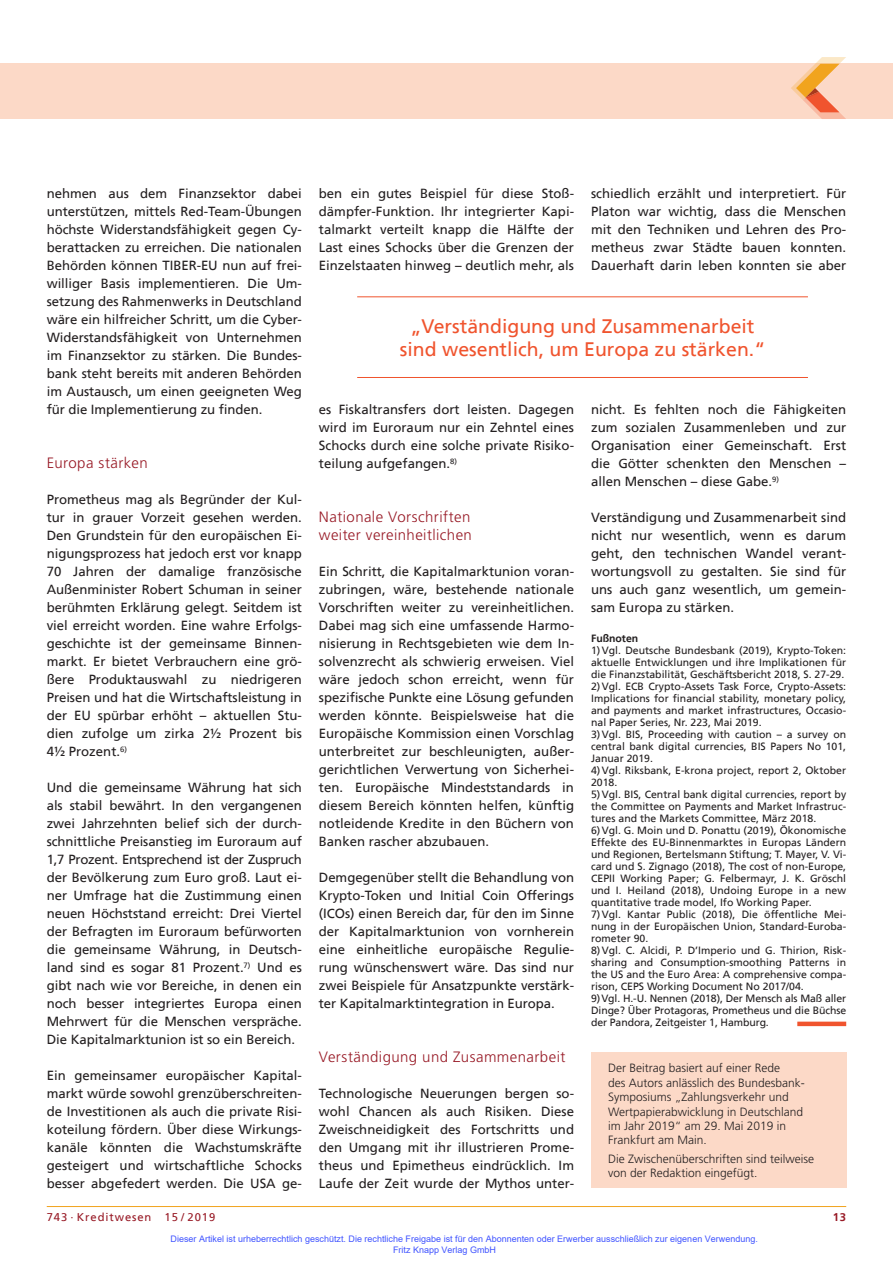
<style>
.page{position:relative;width:893px;height:1263px;background:#fff}
.page>*{position:absolute;margin:0;border:0;box-sizing:border-box;transform-origin:0 0}
.t1{font:19.5px/22.5px "Frutiger";color:#f0542e;text-align:center}
.t2{font:300 15px/18px "Frutiger";letter-spacing:.03em;color:#981a26}
.t3{font:13.2px/18px "Frutiger";color:#231f20;text-align:justify}
.t4{font:300 12px/14.4px "Frutiger";color:#231f20}
.t5{font:11.25px "Frutiger";letter-spacing:.08em;color:#981a26}
.t6{font:700 11.25px "Frutiger";color:#981a26}
.t7{font:10.5px/12px "Frutiger";color:#231f20}
.t8{font:700 10.5px "Frutiger";color:#231f20}
.t9{font:9px/10.8px "Arial";color:#4054ff}
</style>
<div class="page">
<hr style="left:47px;top:1206px;width:799px;height:1px;background:#f1a31e">
<div style="left:0;top:64px;width:893px;height:55px;background:#fcd9c7"></div>
<svg style="left:791px;top:57px;width:55px;height:62px"></svg>
<div style="left:797px;top:1021px;width:49px;height:5px;background:#f0542e"></div>
<hr style="left:357px;top:296px;width:451px;height:1px;background:#f0542e">
<hr style="left:357px;top:377px;width:451px;height:1px;background:#f0542e">
<div style="left:591px;top:1052px;width:255px;height:136px;background:#fcd9c7"></div>
<p class="t3" style="left:47px;top:185px;width:257px">nehmen aus dem Finanzsektor dabei unterstützen, mittels Red-Team-Übungen höchste Widerstandsfähigkeit gegen Cy&shy;berattacken zu erreichen. Die nationalen Behörden können TIBER-EU nun auf frei&shy;williger Basis implementieren. Die Um&shy;setzung des Rahmenwerks in Deutschland wäre ein hilfreicher Schritt, um die Cyber-Widerstandsfähigkeit von Unternehmen im Finanzsektor zu stärken. Die Bundes&shy;bank steht bereits mit anderen Behörden im Austausch, um einen geeigneten Weg für die Implementierung zu finden.</p>
<p class="t2" style="left:47px;top:454px;width:102px">Europa stärken</p>
<p class="t3" style="left:47px;top:491px;width:257px">Prometheus mag als Begründer der Kul&shy;tur in grauer Vorzeit gesehen werden.<br>Den Grundstein für den europäischen Ei&shy;nigungsprozess hat jedoch erst vor knapp 70 Jahren der damalige französische Außenminister Robert Schuman in seiner berühmten Erklärung gelegt. Seitdem ist viel erreicht worden. Eine wahre Erfolgs&shy;geschichte ist der gemeinsame Binnen&shy;markt. Er bietet Verbrauchern eine grö&shy;ßere Produktauswahl zu niedrigeren Preisen und hat die Wirtschaftsleistung in der EU spürbar erhöht – aktuellen Stu&shy;dien zufolge um zirka 2½ Prozent bis 4½ Prozent.<sup>6)</sup></p>
<p class="t3" style="left:47px;top:779px;width:257px">Und die gemeinsame Währung hat sich als stabil bewährt. In den vergangenen zwei Jahrzehnten belief sich der durch&shy;schnittliche Preisanstieg im Euroraum auf 1,7 Prozent. Entsprechend ist der Zuspruch der Bevölkerung zum Euro groß. Laut ei&shy;ner Umfrage hat die Zustimmung einen neuen Höchststand erreicht: Drei Viertel der Befragten im Euroraum befürworten die gemeinsame Währung, in Deutsch&shy;land sind es sogar 81 Prozent.<sup>7)</sup> Und es gibt nach wie vor Bereiche, in denen ein noch besser integriertes Europa einen Mehrwert für die Menschen verspräche.<br>Die Kapitalmarktunion ist so ein Bereich.</p>
<p class="t3" style="left:47px;top:1067px;width:257px">Ein gemeinsamer europäischer Kapital&shy;markt würde sowohl grenzüberschreiten&shy;de Investitionen als auch die private Risi&shy;koteilung fördern. Über diese Wirkungs&shy;kanäle könnten die Wachstumskräfte gesteigert und wirtschaftliche Schocks besser abgefedert werden. Die USA ge-</p>
<p class="t3" style="left:319px;top:185px;width:257px">ben ein gutes Beispiel für diese Stoß&shy;dämpfer-Funktion. Ihr integrierter Kapi&shy;talmarkt verteilt knapp die Hälfte der Last eines Schocks über die Grenzen der Einzelstaaten hinweg – deutlich mehr, als</p>
<p class="t3" style="left:591px;top:185px;width:257px">schiedlich erzählt und interpretiert. Für Platon war wichtig, dass die Menschen mit den Techniken und Lehren des Pro&shy;metheus zwar Städte bauen konnten.<br>Dauerhaft darin leben konnten sie aber</p>
<h1 class="t1" style="left:400px;top:316px;width:367px">„Verständigung und Zusammenarbeit sind wesentlich, um Europa zu stärken.“</h1>
<p class="t3" style="left:319px;top:401px;width:257px">es Fiskaltransfers dort leisten. Dagegen wird im Euroraum nur ein Zehntel eines Schocks durch eine solche private Risiko&shy;teilung aufgefangen.<sup>8)</sup></p>
<p class="t2" style="left:319px;top:508px;width:155px">Nationale Vorschriften weiter vereinheitlichen</p>
<p class="t3" style="left:319px;top:563px;width:257px">Ein Schritt, die Kapitalmarktunion voran&shy;zubringen, wäre, bestehende nationale Vorschriften weiter zu vereinheitlichen.<br>Dabei mag sich eine umfassende Harmo&shy;nisierung in Rechtsgebieten wie dem In&shy;solvenzrecht als schwierig erweisen. Viel wäre jedoch schon erreicht, wenn für spezifische Punkte eine Lösung gefunden werden könnte. Beispielsweise hat die Europäische Kommission einen Vorschlag unterbreitet zur beschleunigten, außer&shy;gerichtlichen Verwertung von Sicherhei&shy;ten. Europäische Mindeststandards in diesem Bereich könnten helfen, künftig notleidende Kredite in den Büchern von Banken rascher abzubauen.</p>
<p class="t3" style="left:319px;top:869px;width:257px">Demgegenüber stellt die Behandlung von Krypto-Token und Initial Coin Offerings (ICOs) einen Bereich dar, für den im Sinne der Kapitalmarktunion von vornherein eine einheitliche europäische Regulie&shy;rung wünschenswert wäre. Das sind nur zwei Beispiele für Ansatzpunkte verstärk&shy;ter Kapitalmarktintegration in Europa.</p>
<p class="t2" style="left:319px;top:1048px;width:248px">Verständigung und Zusammenarbeit</p>
<p class="t3" style="left:319px;top:1085px;width:257px">Technologische Neuerungen bergen so&shy;wohl Chancen als auch Risiken. Diese Zweischneidigkeit des Fortschritts und den Umgang mit ihr illustrieren Prome&shy;theus und Epimetheus eindrücklich. Im Laufe der Zeit wurde der Mythos unter-</p>
<p class="t3" style="left:591px;top:401px;width:257px">nicht. Es fehlten noch die Fähigkeiten zum sozialen Zusammenleben und zur Organisation einer Gemeinschaft. Erst die Götter schenkten den Menschen – allen Menschen – diese Gabe.<sup>9)</sup></p>
<p class="t3" style="left:591px;top:509px;width:257px">Verständigung und Zusammenarbeit sind nicht nur wesentlich, wenn es darum geht, den technischen Wandel verant&shy;wortungsvoll zu gestalten. Sie sind für uns auch ganz wesentlich, um gemein&shy;sam Europa zu stärken.</p>
<p class="t8" style="left:591px;top:634px;width:49px">Fußnoten</p>
<p class="t7" style="left:591px;top:645px;width:257px">1)Vgl. Deutsche Bundesbank (2019), Krypto-Token: aktuelle Entwicklungen und ihre Implikationen für die Finanzstabilität, Geschäftsbericht 2018, S. 27-29.<br>2)Vgl. ECB Crypto-Assets Task Force, Crypto-Assets:<br>Implications for financial stability, monetary policy, and payments and market infrastructures, Occasio&shy;nal Paper Series, Nr. 223, Mai 2019.<br>3)Vgl. BIS, Proceeding with caution – a survey on central bank digital currencies, BIS Papers No 101, Januar 2019.<br>4)Vgl. Riksbank, E-krona project, report 2, Oktober 2018.<br>5)Vgl. BIS, Central bank digital currencies, report by the Committee on Payments and Market Infrastruc&shy;tures and the Markets Committee, März 2018.<br>6)Vgl. G. Moin und D. Ponattu (2019), Ökonomische Effekte des EU-Binnenmarktes in Europas Ländern und Regionen, Bertelsmann Stiftung; T. Mayer, V. Vi&shy;card und S. Zignago (2018), The cost of non-Europe, CEPII Working Paper; G. Felbermayr, J. K. Gröschl und I. Heiland (2018), Undoing Europe in a new quantitative trade model, Ifo Working Paper.<br>7)Vgl. Kantar Public (2018), Die öffentliche Mei&shy;nung in der Europäischen Union, Standard-Euroba&shy;rometer 90.<br>8)Vgl. C. Alcidi, P. D’Imperio und G. Thirion, Risk&shy;sharing and Consumption-smoothing Patterns in the US and the Euro Area: A comprehensive compa&shy;rison, CEPS Working Document No 2017/04.<br>9)Vgl. H.-U. Nennen (2018), Der Mensch als Maß aller Dinge? Über Protagoras, Prometheus und die Büchse der Pandora, Zeitgeister 1, Hamburg.</p>
<p class="t4" style="left:608px;top:1061px;width:198px">Der Beitrag basiert auf einer Rede<br>des Autors anlässlich des Bundesbank-<br>Symposiums „Zahlungsverkehr und<br>Wertpapierabwicklung in Deutschland im Jahr 2019“ am 29. Mai 2019 in<br>Frankfurt am Main.</p>
<p class="t4" style="left:608px;top:1152px;width:208px">Die Zwischenüberschriften sind teilweise von der Redaktion eingefügt.</p>
<p class="t5" style="left:47px;top:1211px;width:170px">743 · Kreditwesen 15 / 2019</p>
<p class="t6" style="left:833px;top:1211px;width:15px">13</p>
<p class="t9" style="left:393px;top:1233px;width:366px;text-indent:-223px">Dieser Artikel ist urheberrechtlich geschützt. Die rechtliche Freigabe ist für den Abonnenten oder Erwerber ausschließlich zur eigenen Verwendung.<br>Fritz Knapp Verlag GmbH</p>
</div>
